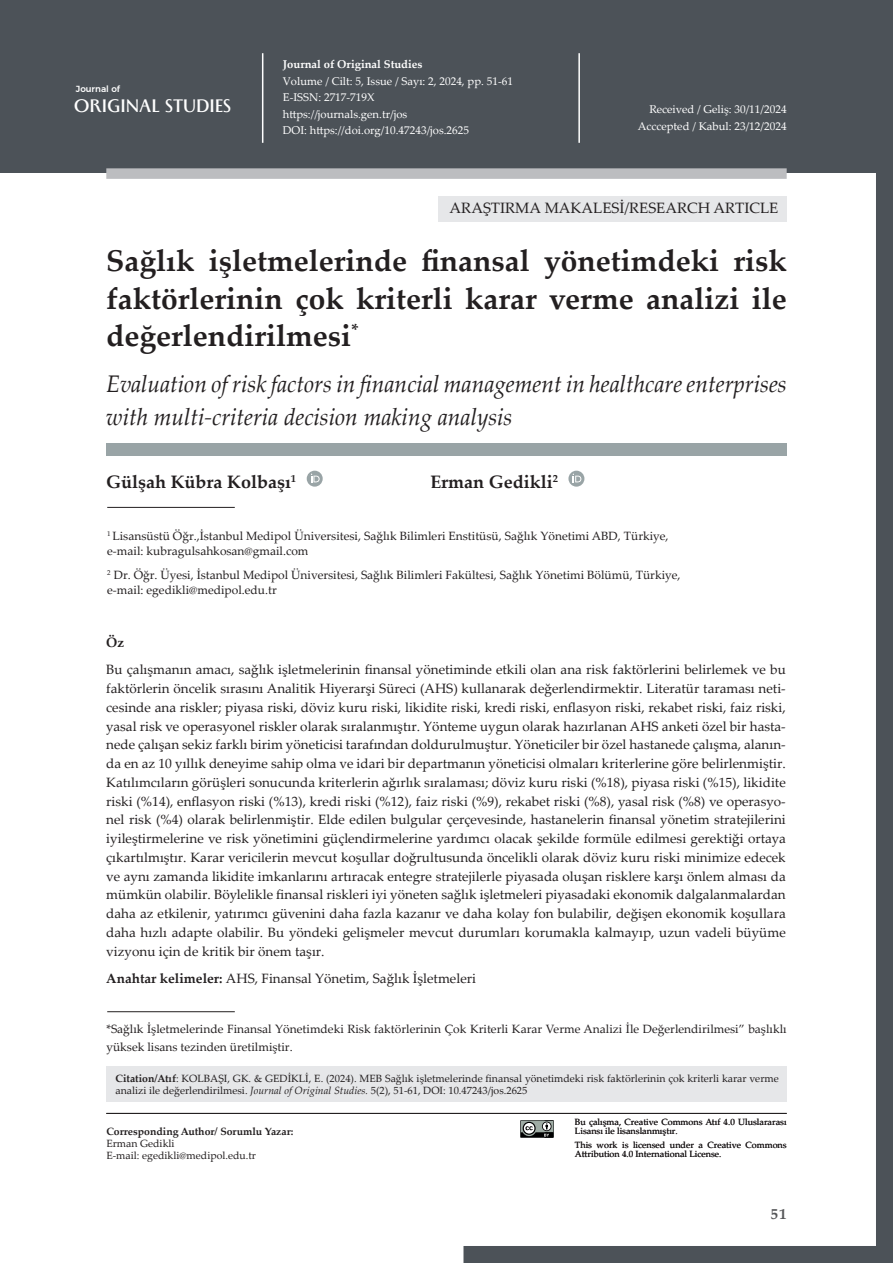
<style>
.page{position:relative;width:893px;height:1263px;background:#fff}
.page>*{position:absolute;margin:0;border:0;box-sizing:border-box;transform-origin:0 0}
.t1{font:700 30px/37.5px "Palatino Linotype";color:#231f20;text-align:justify}
.t2{font:italic 24px/33px "Palatino Linotype";color:#231f20;scale:.95 1}
.t3{font:700 20.25px "Monterchi";color:#fff}
.t4{font:700 18px "Palatino Linotype";color:#231f20}
.t5{font:15px "Palatino Linotype";color:#231f20}
.t6{font:700 15px "Palatino Linotype";color:#57585a}
.t7{font:13.5px/18.8px "Palatino Linotype";color:#231f20;text-align:justify}
.t8{font:700 13.5px "Palatino Linotype";color:#231f20}
.t9{font:12px/15px "Palatino Linotype";color:#231f20}
.t10{font:11.25px/16.5px "Palatino Linotype";color:#fff}
.t11{font:700 11.25px "Palatino Linotype";color:#fff}
.t12{font:10.5px/12px "Palatino Linotype";color:#231f20}
.t13{font:700 10.5px "Palatino Linotype";color:#231f20}
.t14{font:9px/9px "Palatino Linotype";color:#231f20}
.t15{font:8.85px "Kief Montaser Medium";color:#fff}
.s1{font-weight:700}
.s2{font-style:italic}
</style>
<div class="page">
<svg style="left:463px;top:173px;width:430px;height:1090px"></svg>
<div style="left:0;top:0;width:893px;height:173px;background:#4c5258"></div>
<hr style="left:262px;top:53px;width:1px;height:90px;background:#fff">
<hr style="left:578px;top:53px;width:2px;height:90px;background:#fff">
<div style="left:106px;top:168px;width:681px;height:11px;background:#bcbdc0"></div>
<hr style="left:106px;top:1113px;width:681px;height:1px;background:#231f20">
<div style="left:438px;top:196px;width:349px;height:25px;background:#e6e7e9"></div>
<div style="left:106px;top:1066px;width:681px;height:35px;background:#e6e7e9"></div>
<div style="left:106px;top:444px;width:681px;height:12px;background:#99a4a6"></div>
<svg style="left:307px;top:471px;width:16px;height:16px"></svg>
<svg style="left:311px;top:474px;width:9px;height:8px"></svg>
<svg style="left:568px;top:471px;width:16px;height:16px"></svg>
<svg style="left:573px;top:474px;width:8px;height:8px"></svg>
<hr style="left:107px;top:507px;width:128px;height:1px;background:#231f20">
<hr style="left:107px;top:1011px;width:128px;height:1px;background:#231f20">
<svg style="left:520px;top:1120px;width:34px;height:17px"></svg>
<p class="t15" style="left:76px;top:82px;width:46px">Journal of</p>
<h3 class="t3" style="left:74px;top:91px;width:158px">ORIGINAL STUDIES</h3>
<p class="t11" style="left:283px;top:57px;width:141px">Journal of Original Studies</p>
<p class="t10" style="left:283px;top:72px;width:232px">Volume / Cilt: 5, Issue / Sayı: 2, 2024, pp. 51-61<br>E-ISSN: 2717-719X<br>https://journals.gen.tr/jos<br>DOI: https://doi.org/10.47243/jos.2625</p>
<p class="t10" style="left:638px;top:100px;width:150px;text-align:right">Received / Geliş: 30/11/2024<br>Acccepted / Kabul: 23/12/2024</p>
<p class="t5" style="left:450px;top:197px;width:330px">ARAŞTIRMA MAKALESİ/RESEARCH ARTICLE</p>
<h1 class="t1" style="left:106px;top:241px;width:682px">Sağlık işletmelerinde finansal yönetimdeki risk faktörlerinin çok kriterli karar verme analizi ile değerlendirilmesi<sup>*</sup></h1>
<h2 class="t2" style="left:106px;top:367px;width:718px">Evaluation of risk factors in financial management in healthcare enterprises with multi-criteria decision making analysis</h2>
<h3 class="t4" style="left:106px;top:469px;width:191px">Gülşah Kübra Kolbaşı<sup>1</sup></h3>
<h3 class="t4" style="left:430px;top:469px;width:129px">Erman Gedikli<sup>2</sup></h3>
<p class="t9" style="left:107px;top:528px;width:563px"><sup>1</sup> Lisansüstü Öğr.,İstanbul Medipol Üniversitesi, Sağlık Bilimleri Enstitüsü, Sağlık Yönetimi ABD, Türkiye, e-mail: kubragulsahkosan@gmail.com</p>
<p class="t9" style="left:107px;top:566px;width:575px"><sup>2</sup> Dr. Öğr. Üyesi, İstanbul Medipol Üniversitesi, Sağlık Bilimleri Fakültesi, Sağlık Yönetimi Bölümü, Türkiye, e-mail: egedikli@medipol.edu.tr</p>
<p class="t8" style="left:106px;top:633px;width:19px">Öz</p>
<p class="t7" style="left:106px;top:660px;width:681px">Bu çalışmanın amacı, sağlık işletmelerinin finansal yönetiminde etkili olan ana risk faktörlerini belirlemek ve bu faktörlerin öncelik sırasını Analitik Hiyerarşi Süreci (AHS) kullanarak değerlendirmektir. Literatür taraması neti&shy;cesinde ana riskler; piyasa riski, döviz kuru riski, likidite riski, kredi riski, enflasyon riski, rekabet riski, faiz riski, yasal risk ve operasyonel riskler olarak sıralanmıştır. Yönteme uygun olarak hazırlanan AHS anketi özel bir hasta&shy;nede çalışan sekiz farklı birim yöneticisi tarafından doldurulmuştur. Yöneticiler bir özel hastanede çalışma, alanın&shy;da en az 10 yıllık deneyime sahip olma ve idari bir departmanın yöneticisi olmaları kriterlerine göre belirlenmiştir.<br>Katılımcıların görüşleri sonucunda kriterlerin ağırlık sıralaması; döviz kuru riski (%18), piyasa riski (%15), likidite riski (%14), enflasyon riski (%13), kredi riski (%12), faiz riski (%9), rekabet riski (%8), yasal risk (%8) ve operasyo&shy;nel risk (%4) olarak belirlenmiştir. Elde edilen bulgular çerçevesinde, hastanelerin finansal yönetim stratejilerini iyileştirmelerine ve risk yönetimini güçlendirmelerine yardımcı olacak şekilde formüle edilmesi gerektiği ortaya çıkartılmıştır. Karar vericilerin mevcut koşullar doğrultusunda öncelikli olarak döviz kuru riski minimize edecek ve aynı zamanda likidite imkanlarını artıracak entegre stratejilerle piyasada oluşan risklere karşı önlem alması da mümkün olabilir. Böylelikle finansal riskleri iyi yöneten sağlık işletmeleri piyasadaki ekonomik dalgalanmalardan daha az etkilenir, yatırımcı güvenini daha fazla kazanır ve daha kolay fon bulabilir, değişen ekonomik koşullara daha hızlı adapte olabilir. Bu yöndeki gelişmeler mevcut durumları korumakla kalmayıp, uzun vadeli büyüme vizyonu için de kritik bir önem taşır.</p>
<p class="t7" style="left:106px;top:968px;width:371px"><span class="s1">Anahtar kelimeler:</span> AHS, Finansal Yönetim, Sağlık İşletmeleri</p>
<p class="t9" style="left:106px;top:1020px;width:682px;line-height:18px">*Sağlık İşletmelerinde Finansal Yönetimdeki Risk faktörlerinin Çok Kriterli Karar Verme Analizi İle Değerlendirilmesi” başlıklı yüksek lisans tezinden üretilmiştir.</p>
<p class="t12" style="left:115px;top:1072px;width:665px"><span class="s1">Citation/Atıf</span>: KOLBAŞI, GK. &amp; GEDİKLİ, E. (2024). MEB Sağlık işletmelerinde finansal yönetimdeki risk faktörlerinin çok kriterli karar verme analizi ile değerlendirilmesi. <span class="s2">Journal of Original Studies.</span> 5(2), 51-61, DOI: 10.47243/jos.2625</p>
<p class="t12" style="left:115px;top:1072px;width:665px;text-indent:88px">AT, M. (2024). Validity and reliability study of women’s violence perception scale (WVPS). <span class="s2">Journal of Original Studies.</span> 5(2),<br>1-15, DOI: 10.47243/jos.2631</p>
<p class="t12" style="left:182px;top:1072px;width:8px">P</p>
<p class="t13" style="left:106px;top:1124px;width:189px">Corresponding Author/ Sorumlu Yazar:</p>
<p class="t12" style="left:106px;top:1137px;width:151px">Erman Gedikli<br>E-mail: egedikli@medipol.edu.tr</p>
<p class="t14" style="left:575px;top:1117px;width:213px">Bu çalışma, Creative Commons Atıf 4.0 Uluslararası<br>Lisansı ile lisanslanmıştır.</p>
<p class="t14" style="left:575px;top:1140px;width:213px">This work is licensed under a Creative Commons<br>Attribution 4.0 International License.</p>
<p class="t14" style="left:582px;top:1149px;width:4px">t</p>
<p class="t6" style="left:771px;top:1203px;width:17px">51</p>
</div>
